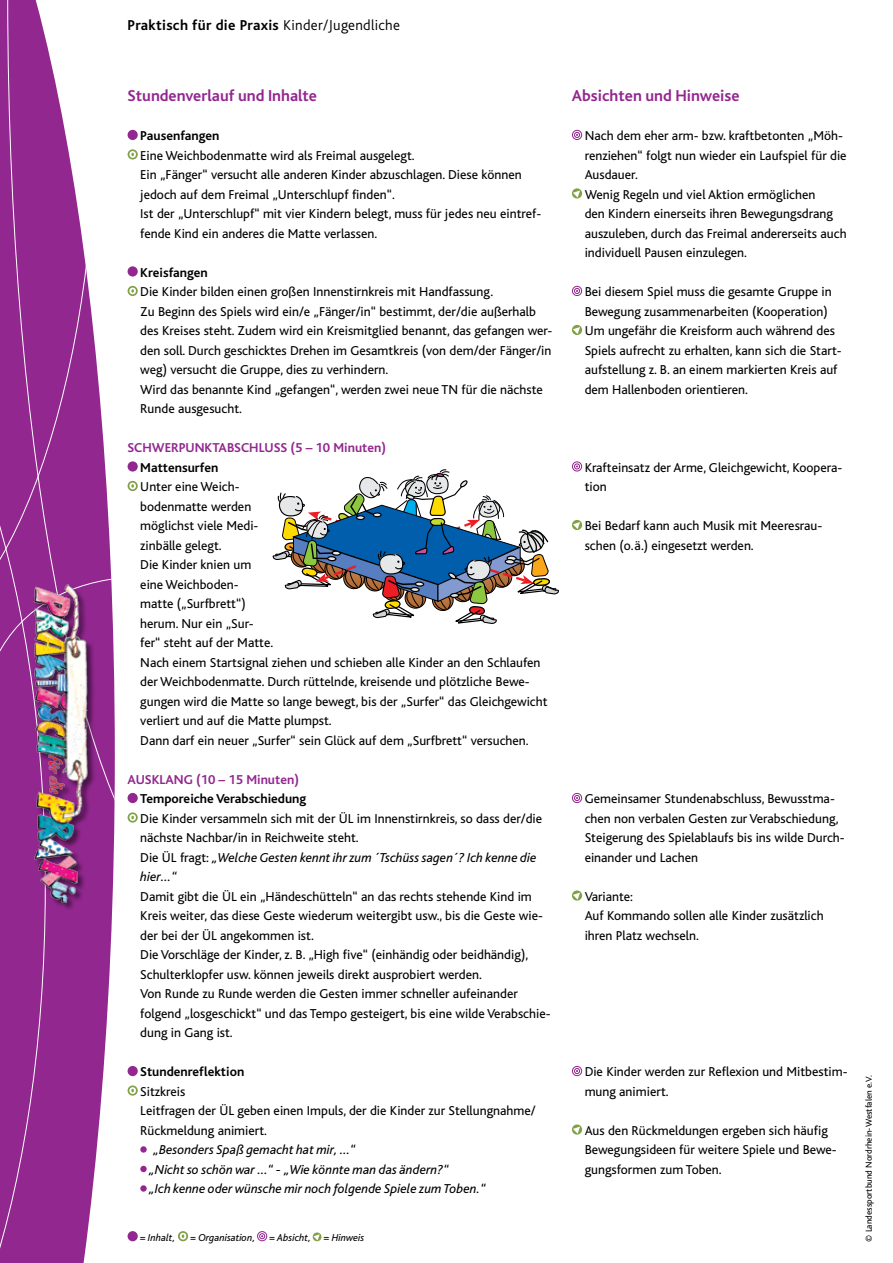
<style>
.page{position:relative;width:893px;height:1263px;background:#fff}
.page>*{position:absolute;margin:0;border:0;box-sizing:border-box;transform-origin:0 0}
.t1{font:700 16.5px "Bliss";color:#92278f}
.t2{font:700 15px "Bliss";letter-spacing:.02em;color:#000}
.t3{font:13.5px/19.5px "Bliss";color:#000}
.t4{font:italic 13.5px/19.5px "Bliss";color:#000}
.t5{font:700 13.5px "Bliss";color:#000}
.t6{font:700 13.5px "Bliss";color:#92278f}
.t7{font:italic 10.5px "Bliss";color:#000}
.t8{font:9px "Bliss";color:#000}
.s1{font-weight:300}
.s2{font-style:italic}
</style>
<div class="page">
<div style="left:128px;top:130px;width:10px;height:10px;background:#92278f;border-radius:50%"></div>
<svg style="left:128px;top:149px;width:10px;height:11px"></svg>
<svg style="left:129px;top:151px;width:7px;height:7px"></svg>
<div style="left:128px;top:266px;width:10px;height:11px;background:#92278f;border-radius:50%"></div>
<svg style="left:128px;top:286px;width:10px;height:10px"></svg>
<svg style="left:129px;top:288px;width:7px;height:6px"></svg>
<div style="left:128px;top:461px;width:10px;height:11px;background:#92278f;border-radius:50%"></div>
<svg style="left:128px;top:481px;width:10px;height:10px"></svg>
<svg style="left:129px;top:483px;width:7px;height:6px"></svg>
<div style="left:128px;top:793px;width:10px;height:10px;background:#92278f;border-radius:50%"></div>
<svg style="left:128px;top:812px;width:10px;height:11px"></svg>
<svg style="left:129px;top:814px;width:7px;height:7px"></svg>
<div style="left:128px;top:1066px;width:10px;height:10px;background:#92278f;border-radius:50%"></div>
<svg style="left:128px;top:1085px;width:10px;height:11px"></svg>
<svg style="left:129px;top:1087px;width:7px;height:7px"></svg>
<svg style="left:140px;top:1146px;width:7px;height:7px"></svg>
<div style="left:140px;top:1166px;width:7px;height:6px;background:#92278f;border-radius:50%"></div>
<svg style="left:140px;top:1185px;width:7px;height:7px"></svg>
<div style="left:128px;top:1231px;width:10px;height:10px;background:#92278f;border-radius:50%"></div>
<svg style="left:178px;top:1231px;width:10px;height:10px"></svg>
<svg style="left:180px;top:1233px;width:6px;height:6px"></svg>
<svg style="left:257px;top:1231px;width:10px;height:10px"></svg>
<svg style="left:312px;top:1232px;width:10px;height:10px"></svg>
<svg style="left:572px;top:130px;width:10px;height:10px"></svg>
<svg style="left:572px;top:188px;width:11px;height:11px"></svg>
<svg style="left:572px;top:286px;width:10px;height:10px"></svg>
<svg style="left:572px;top:324px;width:11px;height:11px"></svg>
<svg style="left:572px;top:461px;width:10px;height:11px"></svg>
<svg style="left:572px;top:519px;width:11px;height:11px"></svg>
<svg style="left:572px;top:793px;width:10px;height:10px"></svg>
<svg style="left:572px;top:890px;width:11px;height:11px"></svg>
<svg style="left:572px;top:1066px;width:10px;height:10px"></svg>
<svg style="left:572px;top:1124px;width:11px;height:11px"></svg>
<svg style="left:0;top:0;width:90px;height:301px"></svg>
<svg style="left:0;top:301px;width:115px;height:962px;background:#9e409c"></svg>
<div style="left:35px;top:585px;width:61px;height:324px;background:#000;opacity:.5"></div>
<img style="left:26px;top:574px;width:62px;height:335px">
<svg style="left:272px;top:469px;width:287px;height:155px"></svg>
<p class="t2" style="left:128px;top:18px;width:274px">Praktisch für die Praxis <span class="s1">Kinder/Jugendliche</span></p>
<p class="t1" style="left:128px;top:87px;width:191px">Stundenverlauf und Inhalte</p>
<p class="t1" style="left:572px;top:87px;width:169px">Absichten und Hinweise</p>
<p class="t5" style="left:140px;top:129px;width:81px">Pausenfangen</p>
<p class="t3" style="left:140px;top:146px;width:403px">Eine Weichbodenmatte wird als Freimal ausgelegt.<br>Ein „Fänger“ versucht alle anderen Kinder abzuschlagen. Diese können jedoch auf dem Freimal „Unterschlupf finden“.<br>Ist der „Unterschlupf“ mit vier Kindern belegt, muss für jedes neu eintref&shy;fende Kind ein anderes die Matte verlassen.</p>
<p class="t5" style="left:140px;top:265px;width:69px">Kreisfangen</p>
<p class="t3" style="left:140px;top:282px;width:414px">Die Kinder bilden einen großen Innenstirnkreis mit Handfassung.<br>Zu Beginn des Spiels wird ein/e „Fänger/in“ bestimmt, der/die außerhalb des Kreises steht. Zudem wird ein Kreismitglied benannt, das gefangen wer&shy;den soll. Durch geschicktes Drehen im Gesamtkreis (von dem/der Fänger/in weg) versucht die Gruppe, dies zu verhindern.<br>Wird das benannte Kind „gefangen“, werden zwei neue TN für die nächste Runde ausgesucht.</p>
<p class="t6" style="left:128px;top:441px;width:260px">SCHWERPUNKTABSCHLUSS (5 – 10 Minuten)</p>
<p class="t5" style="left:140px;top:460px;width:80px">Mattensurfen</p>
<p class="t3" style="left:140px;top:477px;width:409px">Unter eine Weich-<br>bodenmatte werden<br>möglichst viele Medi-<br>zinbälle gelegt.<br>Die Kinder knien um<br>eine Weichboden-<br>matte („Surfbrett“)<br>herum. Nur ein „Sur-<br>fer“ steht auf der Matte.<br>Nach einem Startsignal ziehen und schieben alle Kinder an den Schlaufen der Weichbodenmatte. Durch rüttelnde, kreisende und plötzliche Bewe&shy;gungen wird die Matte so lange bewegt, bis der „Surfer“ das Gleichgewicht verliert und auf die Matte plumpst.<br>Dann darf ein neuer „Surfer“ sein Glück auf dem „Surfbrett“ versuchen.</p>
<p class="t6" style="left:128px;top:772px;width:173px">AUSKLANG (10 – 15 Minuten)</p>
<p class="t5" style="left:140px;top:792px;width:167px">Temporeiche Verabschiedung</p>
<p class="t3" style="left:140px;top:809px;width:403px">Die Kinder versammeln sich mit der ÜL im Innenstirnkreis, so dass der/die nächste Nachbar/in in Reichweite steht.<br>Die ÜL fragt: <span class="s2">„Welche Gesten kennt ihr zum ´Tschüss sagen´? Ich kenne die hier…“</span></p>
<p class="t3" style="left:140px;top:887px;width:412px">Damit gibt die ÜL ein „Händeschütteln“ an das rechts stehende Kind im Kreis weiter, das diese Geste wiederum weitergibt usw., bis die Geste wie&shy;der bei der ÜL angekommen ist.<br>Die Vorschläge der Kinder, z. B. „High five“ (einhändig oder beidhändig), Schulterklopfer usw. können jeweils direkt ausprobiert werden.<br>Von Runde zu Runde werden die Gesten immer schneller aufeinander folgend „losgeschickt“ und das Tempo gesteigert, bis eine wilde Verabschie&shy;dung in Gang ist.</p>
<p class="t5" style="left:140px;top:1065px;width:105px">Stundenreflektion</p>
<p class="t3" style="left:140px;top:1082px;width:397px">Sitzkreis<br>Leitfragen der ÜL geben einen Impuls, der die Kinder zur Stellungnahme/<br>Rückmeldung animiert.</p>
<p class="t4" style="left:149px;top:1140px;width:339px;text-indent:4px">„Besonders Spaß gemacht hat mir, …“<br>„Nicht so schön war …“ - „Wie könnte man das ändern?“<br>„Ich kenne oder wünsche mir noch folgende Spiele zum Toben.“</p>
<p class="t7" style="left:140px;top:1232px;width:37px">= Inhalt,</p>
<p class="t7" style="left:190px;top:1232px;width:67px">= Organisation,</p>
<p class="t7" style="left:269px;top:1232px;width:96px">= Absicht, = Hinweis</p>
<p class="t3" style="left:585px;top:126px;width:263px">Nach dem eher arm- bzw. kraftbetonten „Möh&shy;renziehen“ folgt nun wieder ein Laufspiel für die Ausdauer.<br>Wenig Regeln und viel Aktion ermöglichen<br>den Kindern einerseits ihren Bewegungsdrang auszuleben, durch das Freimal andererseits auch individuell Pausen einzulegen.</p>
<p class="t3" style="left:585px;top:282px;width:257px">Bei diesem Spiel muss die gesamte Gruppe in Bewegung zusammenarbeiten (Kooperation)<br>Um ungefähr die Kreisform auch während des Spiels aufrecht zu erhalten, kann sich die Start&shy;aufstellung z. B. an einem markierten Kreis auf dem Hallenboden orientieren.</p>
<p class="t3" style="left:585px;top:458px;width:259px">Krafteinsatz der Arme, Gleichgewicht, Koopera&shy;tion</p>
<p class="t3" style="left:585px;top:516px;width:239px">Bei Bedarf kann auch Musik mit Meeresrau&shy;schen (o.ä.) eingesetzt werden.</p>
<p class="t3" style="left:585px;top:789px;width:262px">Gemeinsamer Stundenabschluss, Bewusstma&shy;chen non verbalen Gesten zur Verabschiedung, Steigerung des Spielablaufs bis ins wilde Durch&shy;einander und Lachen</p>
<p class="t3" style="left:585px;top:887px;width:240px">Variante:<br>Auf Kommando sollen alle Kinder zusätzlich ihren Platz wechseln.</p>
<p class="t3" style="left:585px;top:1062px;width:264px">Die Kinder werden zur Reflexion und Mitbestim&shy;mung animiert.</p>
<p class="t3" style="left:585px;top:1121px;width:254px">Aus den Rückmeldungen ergeben sich häufig<br>Bewegungsideen für weitere Spiele und Bewe&shy;gungsformen zum Toben.</p>
<p class="t8" style="left:864px;top:1242px;width:168px;rotate:-90deg">© Landessportbund Nordrhein-Westfalen e.V.</p>
</div>
